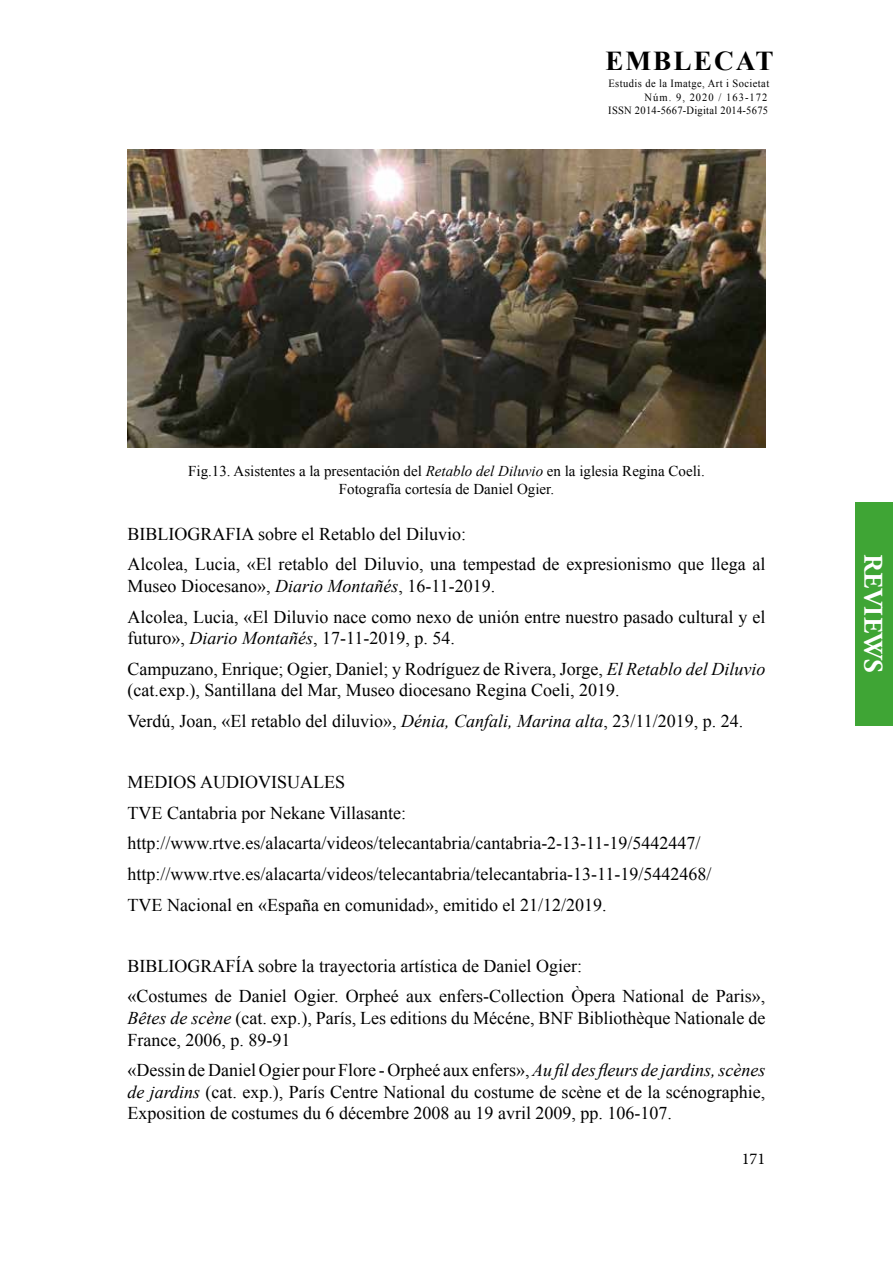
<style>
.page{position:relative;width:893px;height:1263px;background:#fff}
.page>*{position:absolute;margin:0;border:0;box-sizing:border-box;transform-origin:0 0}
.t1{font:700 27.3px "Times New Roman";letter-spacing:.075em;color:#000}
.t2{font:700 27px "Adobe Garamond Pro";color:#fff}
.t3{font:18px/30.6px "Times New Roman";color:#000}
.t4{font:16.5px "Minion Pro";color:#000}
.t5{font:15px/18px "Times New Roman";color:#000;text-align:center}
.t6{font:10.95px/13.5px "Times New Roman";letter-spacing:.04em;color:#000;text-align:right;scale:.95 1}
.s1{font-style:italic}
</style>
<div class="page">
<div style="left:855px;top:502px;width:38px;height:223px;background:#3fa535"></div>
<img style="left:128px;top:150px;width:637px;height:297px">
<h1 class="t1" style="left:605px;top:42px;width:170px">EMBLECAT</h1>
<p class="t6" style="left:608px;top:77px;width:171px">Estudis de la Imatge, Art i Societat<br>Núm. 9, 2020 / 163-172<br>ISSN 2014-5667-Digital 2014-5675</p>
<p class="t5" style="left:188px;top:461px;width:518px">Fig.13. Asistentes a la presentación del <span class="s1">Retablo del Diluvio</span> en la iglesia Regina Coeli.<br>Fotografía cortesía de Daniel Ogier.</p>
<p class="t3" style="left:128px;top:518px;width:639px">BIBLIOGRAFIA sobre el Retablo del Diluvio:<br>Alcolea, Lucia, «El retablo del Diluvio, una tempestad de expresionismo que llega al</p>
<p class="t3" style="left:128px;top:570px;width:639px">Museo Diocesano», <span class="s1">Diario Montañés</span>, 16-11-2019.<br>Alcolea, Lucia, «El Diluvio nace como nexo de unión entre nuestro pasado cultural y el</p>
<p class="t3" style="left:128px;top:623px;width:639px">futuro», <span class="s1">Diario Montañés</span>, 17-11-2019, p. 54.<br>Campuzano, Enrique; Ogier, Daniel; y Rodríguez de Rivera, Jorge, <span class="s1">El Retablo del Diluvio</span></p>
<p class="t3" style="left:128px;top:675px;width:617px">(cat.exp.), Santillana del Mar, Museo diocesano Regina Coeli, 2019.<br>Verdú, Joan, «El retablo del diluvio», <span class="s1">Dénia, Canfali, Marina alta</span>, 23/11/2019, p. 24.</p>
<p class="t3" style="left:128px;top:767px;width:585px">MEDIOS AUDIOVISUALES<br>TVE Cantabria por Nekane Villasante: http://www.rtve.es/alacarta/videos/telecantabria/cantabria-2-13-11-19/5442447/ http://www.rtve.es/alacarta/videos/telecantabria/telecantabria-13-11-19/5442468/ TVE Nacional en «España en comunidad», emitido el 21/12/2019.</p>
<p class="t3" style="left:128px;top:950px;width:639px">BIBLIOGRAFÍA sobre la trayectoria artística de Daniel Ogier:<br>«Costumes de Daniel Ogier. Orpheé aux enfers-Collection Òpera National de Paris»,</p>
<p class="t3" style="left:128px;top:1007px;width:639px;line-height:21.6px"><span class="s1">Bêtes de scène</span> (cat. exp.), París, Les editions du Mécéne, BNF Bibliothèque Nationale de<br>France, 2006, p. 89-91</p>
<p class="t3" style="left:128px;top:1059px;width:639px;line-height:21.6px;text-align:justify">«Dessin de Daniel Ogier pour Flore - Orpheé aux enfers», <span class="s1">Au fil des fleurs de jardins, scènes de jardins</span> (cat. exp.), París Centre National du costume de scène et de la scénographie, Exposition de costumes du 6 décembre 2008 au 19 avril 2009, pp. 106-107.</p>
<p class="t4" style="left:742px;top:1148px;width:25px">171</p>
<h2 class="t2" style="left:889px;top:554px;width:120px;rotate:90deg">REVIEWS</h2>
</div>
